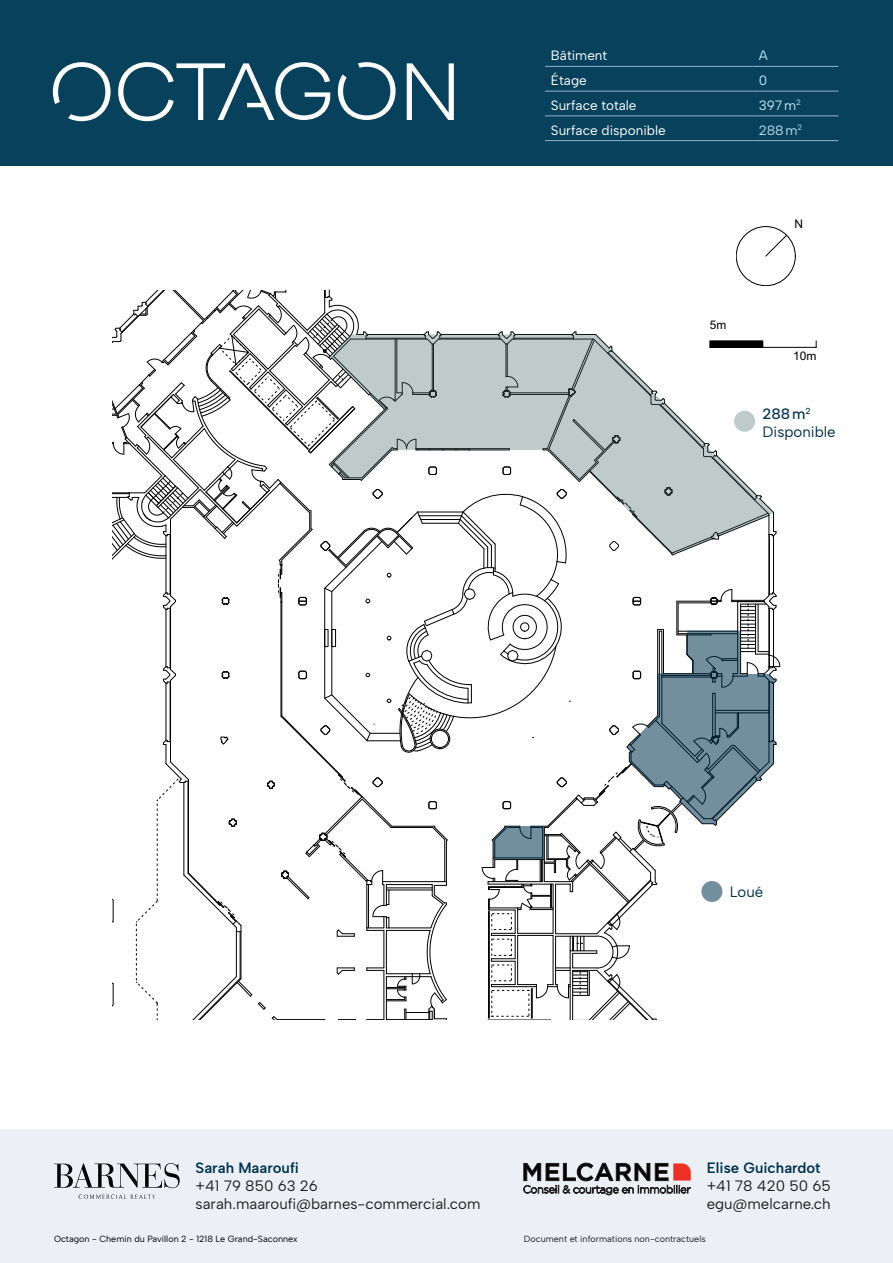
<style>
.page{position:relative;width:893px;height:1263px;background:#fff}
.page>*{position:absolute;margin:0;border:0;box-sizing:border-box;transform-origin:0 0}
.t1{font:15px "Albert Sans";color:#231f20}
.t2{font:600 15px "Albert Sans";color:#003350}
.t3{font:15px "Albert Sans";color:#003350}
.t4{font:500 15px "Albert Sans";color:#003350}
.t5{font:13.5px "Albert Sans";color:#fff}
.t6{font:13.5px "Albert Sans";color:#c5e7ec}
.t7{font:13.5px "Albert Sans";color:#b8dcec}
.t8{font:11.85px "Arial";color:#000}
.t9{font:9px "Albert Sans";color:#000}
.t10{font:9px "Albert Sans";color:#231f20}
</style>
<div class="page">
<div style="left:736px;top:226px;width:59px;height:60px;background:#fff;border:1px solid #000;border-radius:50%"></div>
<svg style="left:765px;top:235px;width:22px;height:21px"></svg>
<hr style="left:710px;top:347px;width:106px;height:1px;background:#000">
<div style="left:0;top:0;width:893px;height:166px;background:#07415c"></div>
<div style="left:0;top:1129px;width:893px;height:134px;background:#ecf0f5"></div>
<svg style="left:54px;top:1163px;width:126px;height:25px"></svg>
<svg style="left:79px;top:1194px;width:77px;height:5px"></svg>
<svg style="left:523px;top:1163px;width:168px;height:32px"></svg>
<svg style="left:338px;top:62px;width:58px;height:58px"></svg>
<svg style="left:407px;top:63px;width:47px;height:57px"></svg>
<svg style="left:53px;top:62px;width:58px;height:59px"></svg>
<svg style="left:118px;top:62px;width:212px;height:59px"></svg>
<hr style="left:545px;top:66px;width:208px;height:1px;background:#96b2cb">
<hr style="left:753px;top:66px;width:85px;height:1px;background:#96b2cb">
<hr style="left:545px;top:91px;width:208px;height:1px;background:#96b2cb">
<hr style="left:753px;top:91px;width:85px;height:1px;background:#96b2cb">
<hr style="left:545px;top:115px;width:208px;height:1px;background:#96b2cb">
<hr style="left:753px;top:115px;width:85px;height:1px;background:#96b2cb">
<hr style="left:545px;top:140px;width:208px;height:1px;background:#96b2cb">
<hr style="left:753px;top:140px;width:85px;height:1px;background:#96b2cb">
<svg style="left:113px;top:291px;width:667px;height:729px"></svg>
<p class="t5" style="left:551px;top:47px;width:58px">Bâtiment</p>
<p class="t6" style="left:759px;top:47px;width:11px">A</p>
<p class="t5" style="left:551px;top:72px;width:37px">Étage</p>
<p class="t6" style="left:759px;top:72px;width:10px">0</p>
<p class="t5" style="left:551px;top:97px;width:87px">Surface totale</p>
<p class="t6" style="left:759px;top:97px;width:44px">397m<sup>2</sup></p>
<p class="t5" style="left:551px;top:122px;width:116px">Surface disponible</p>
<p class="t7" style="left:759px;top:122px;width:45px">288m<sup>2</sup></p>
<p class="t8" style="left:710px;top:318px;width:18px">5m</p>
<p class="t8" style="left:795px;top:217px;width:10px">N</p>
<p class="t8" style="left:793px;top:349px;width:25px">10m</p>
<p class="t4" style="left:762px;top:404px;width:50px">288m<sup>2</sup></p>
<p class="t3" style="left:762px;top:422px;width:75px">Disponible</p>
<p class="t3" style="left:730px;top:882px;width:35px">Loué</p>
<p class="t2" style="left:196px;top:1159px;width:105px">Sarah Maaroufi</p>
<p class="t1" style="left:196px;top:1177px;width:124px">+41 79 850 63 26</p>
<p class="t1" style="left:196px;top:1195px;width:286px">sarah.maaroufi@barnes-commercial.com</p>
<p class="t9" style="left:54px;top:1234px;width:245px">Octagon - Chemin du Pavillon 2 - 1218 Le Grand-Saconnex</p>
<p class="t2" style="left:707px;top:1158px;width:115px">Elise Guichardot</p>
<p class="t1" style="left:707px;top:1176px;width:125px">+41 78 420 50 65</p>
<p class="t1" style="left:707px;top:1194px;width:126px">egu@melcarne.ch</p>
<p class="t10" style="left:524px;top:1234px;width:183px">Document et informations non-contractuels</p>
</div>
